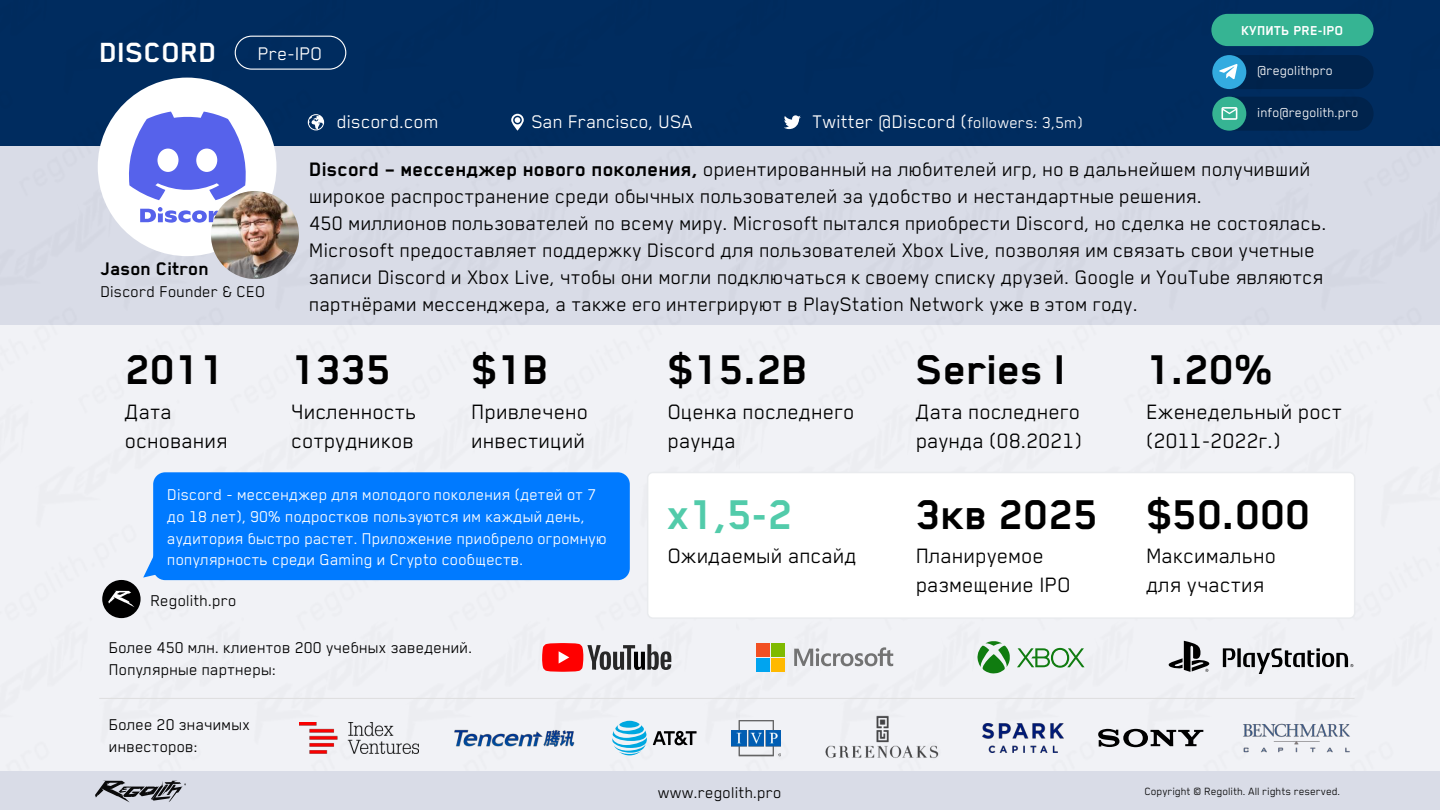
<style>
.page{position:relative;width:1440px;height:810px;background:#fff}
.page>*{position:absolute;margin:0;border:0;box-sizing:border-box;transform-origin:0 0}
.t1{font:700 48px "Blender Pro";color:#000}
.t2{font:700 48px "Blender Pro";color:#52cbaa}
.t3{font:700 32.1px "Blender Pro";color:#fff}
.t4{font:24px/28.8px "Blender Pro";color:#000}
.t5{font:22.5px/27px "Blender Pro";color:#000}
.t6{font:21px "Blender Pro";color:#fff}
.t7{font:700 21px "Blender Pro";color:#000}
.t8{font:18px/21.6px "Blender Pro";color:#fff}
.t9{font:18px/21.6px "Blender Pro";color:#000}
.t10{font:15px "Blender Pro";color:#fff}
.t11{font:700 15px "Blender Pro";color:#fff}
.t12{font:12px "Blender Pro";color:#000}
.s1{font-size:18px}
.s2{font-weight:700}
</style>
<div class="page">
<img style="left:739px;top:0;width:701px;height:772px">
<img style="left:0;top:0;width:739px;height:772px">
<div style="left:647px;top:472px;width:708px;height:147px;background:#fff;border:2px solid #e9ebee;border-radius:5px"></div>
<div style="left:0;top:772px;width:1440px;height:38px;background:#d9dce7"></div>
<svg style="left:95px;top:781px;width:91px;height:21px"></svg>
<div style="left:235px;top:36px;width:111px;height:34px;border:1px solid #fff;border-radius:16px"></div>
<svg style="left:308px;top:114px;width:16px;height:16px"></svg>
<svg style="left:511px;top:114px;width:13px;height:17px"></svg>
<div style="left:153px;top:472px;width:477px;height:108px;background:#007aff;border-radius:12px"></div>
<svg style="left:143px;top:555px;width:16px;height:23px"></svg>
<svg style="left:784px;top:115px;width:17px;height:14px"></svg>
<img style="left:815px;top:710px;width:133px;height:56px">
<img style="left:299px;top:722px;width:119px;height:32px">
<img style="left:453px;top:728px;width:125px;height:20px">
<img style="left:983px;top:724px;width:80px;height:29px">
<img style="left:731px;top:713px;width:50px;height:50px">
<img style="left:1238px;top:680px;width:117px;height:92px">
<svg style="left:653px;top:731px;width:44px;height:14px"></svg>
<svg style="left:612px;top:721px;width:35px;height:34px"></svg>
<svg style="left:1098px;top:729px;width:105px;height:18px"></svg>
<hr style="left:99px;top:698px;width:1256px;height:1px;background:#dedede">
<div style="left:98px;top:78px;width:178px;height:178px;background:#fff;border-radius:50%"></div>
<svg style="left:129px;top:112px;width:117px;height:88px"></svg>
<svg style="left:140px;top:207px;width:81px;height:16px"></svg>
<div style="left:102px;top:580px;width:39px;height:38px;background:#000;border-radius:50%"></div>
<svg style="left:108px;top:591px;width:26px;height:16px"></svg>
<svg style="left:542px;top:643px;width:129px;height:29px"></svg>
<svg style="left:794px;top:647px;width:99px;height:19px"></svg>
<div style="left:756px;top:643px;width:14px;height:14px;background:#f25022"></div>
<div style="left:772px;top:643px;width:13px;height:14px;background:#7fba00"></div>
<div style="left:756px;top:658px;width:14px;height:14px;background:#00a4ef"></div>
<div style="left:772px;top:658px;width:13px;height:14px;background:#ffb900"></div>
<svg style="left:1017px;top:648px;width:67px;height:20px"></svg>
<svg style="left:977px;top:641px;width:33px;height:33px"></svg>
<svg style="left:1168px;top:641px;width:42px;height:31px"></svg>
<svg style="left:1223px;top:648px;width:130px;height:26px"></svg>
<img style="left:211px;top:191px;width:88px;height:88px;border-radius:50%">
<div style="left:1211px;top:14px;width:163px;height:32px;background:#36b493;border-radius:16px"></div>
<div style="left:1212px;top:97px;width:162px;height:34px;background:#00234c;border-radius:17px"></div>
<div style="left:1212px;top:97px;width:34px;height:34px;background:#36b493;border-radius:50%"></div>
<svg style="left:1221px;top:107px;width:16px;height:13px"></svg>
<div style="left:1212px;top:55px;width:162px;height:34px;background:#00234c;border-radius:17px"></div>
<div style="left:1212px;top:55px;width:34px;height:34px;background:#33abe0;border-radius:50%"></div>
<svg style="left:1219px;top:64px;width:18px;height:15px"></svg>
<h2 class="t3" style="left:100px;top:37px;width:119px">DISCORD</h2>
<p class="t6" style="left:258px;top:43px;width:66px">Pre-IPO</p>
<p class="t6" style="left:337px;top:111px;width:103px">discord.com</p>
<p class="t6" style="left:532px;top:111px;width:163px">San Francisco, USA</p>
<p class="t6" style="left:813px;top:111px;width:272px">Twitter @Discord (<span class="s1">followers: 3,5m)</span></p>
<p class="t11" style="left:1242px;top:23px;width:104px">КУПИТЬ PRE-IPO</p>
<p class="t10" style="left:1258px;top:63px;width:77px">@regolithpro</p>
<p class="t10" style="left:1258px;top:105px;width:103px">info@regolith.pro</p>
<p class="t7" style="left:101px;top:258px;width:110px">Jason Citron</p>
<p class="t9" style="left:101px;top:281px;width:166px">Discord Founder &amp; CEO</p>
<h1 class="t1" style="left:125px;top:346px;width:102px">2011</h1>
<p class="t4" style="left:125px;top:397px;width:104px">Дата основания</p>
<p class="t5" style="left:310px;top:156px;width:1019px"><span class="s2">Discord – мессенджер нового поколения,</span> ориентированный на любителей игр, но в дальнейшем получивший широкое распространение среди обычных пользователей за удобство и нестандартные решения.<br>450 миллионов пользователей по всему миру. Microsoft пытался приобрести Discord, но сделка не состоялась.<br>Microsoft предоставляет поддержку Discord для пользователей Xbox Live, позволяя им связать свои учетные записи Discord и Xbox Live, чтобы они могли подключаться к своему списку друзей. Google и YouTube являются партнёрами мессенджера, а также его интегрируют в PlayStation Network уже в этом году.</p>
<h1 class="t1" style="left:292px;top:346px;width:102px">1335</h1>
<p class="t4" style="left:292px;top:397px;width:127px">Численность сотрудников</p>
<h1 class="t1" style="left:472px;top:346px;width:79px">$1B</h1>
<p class="t4" style="left:472px;top:397px;width:118px">Привлечено инвестиций</p>
<h1 class="t1" style="left:668px;top:346px;width:142px">$15.2B</h1>
<p class="t4" style="left:668px;top:397px;width:189px">Оценка последнего раунда</p>
<h1 class="t1" style="left:916px;top:346px;width:152px">Series I</h1>
<p class="t4" style="left:916px;top:397px;width:168px">Дата последнего раунда (08.2021)</p>
<h1 class="t1" style="left:1147px;top:346px;width:130px">1.20%</h1>
<p class="t4" style="left:1147px;top:397px;width:198px">Еженедельный рост (2011-2022г.)</p>
<p class="t8" style="left:168px;top:484px;width:441px">Discord - мессенджер для молодого поколения (детей от 7 до 18 лет), 90% подростков пользуются им каждый день, аудитория быстро растет. Приложение приобрело огромную популярность среди Gaming и Crypto сообществ.</p>
<p class="t9" style="left:151px;top:589px;width:88px">Regolith.pro</p>
<p class="t9" style="left:109px;top:637px;width:365px">Более 450 млн. клиентов 200 учебных заведений.<br>Популярные партнеры:</p>
<p class="t9" style="left:109px;top:714px;width:143px">Более 20 значимых инвесторов:</p>
<h1 class="t2" style="left:668px;top:490px;width:126px">х1,5-2</h1>
<p class="t4" style="left:668px;top:542px;width:191px">Ожидаемый апсайд</p>
<p class="t9" style="left:658px;top:781px;width:126px">www.regolith.pro</p>
<h1 class="t1" style="left:916px;top:490px;width:184px">3кв 2025</h1>
<p class="t4" style="left:916px;top:542px;width:156px">Планируемое размещение IPO</p>
<h1 class="t1" style="left:1147px;top:490px;width:165px">$50.000</h1>
<p class="t4" style="left:1147px;top:542px;width:131px">Максимально для участия</p>
<p class="t12" style="left:1145px;top:786px;width:197px">Copyright © Regolith. All rights reserved.</p>
</div>
